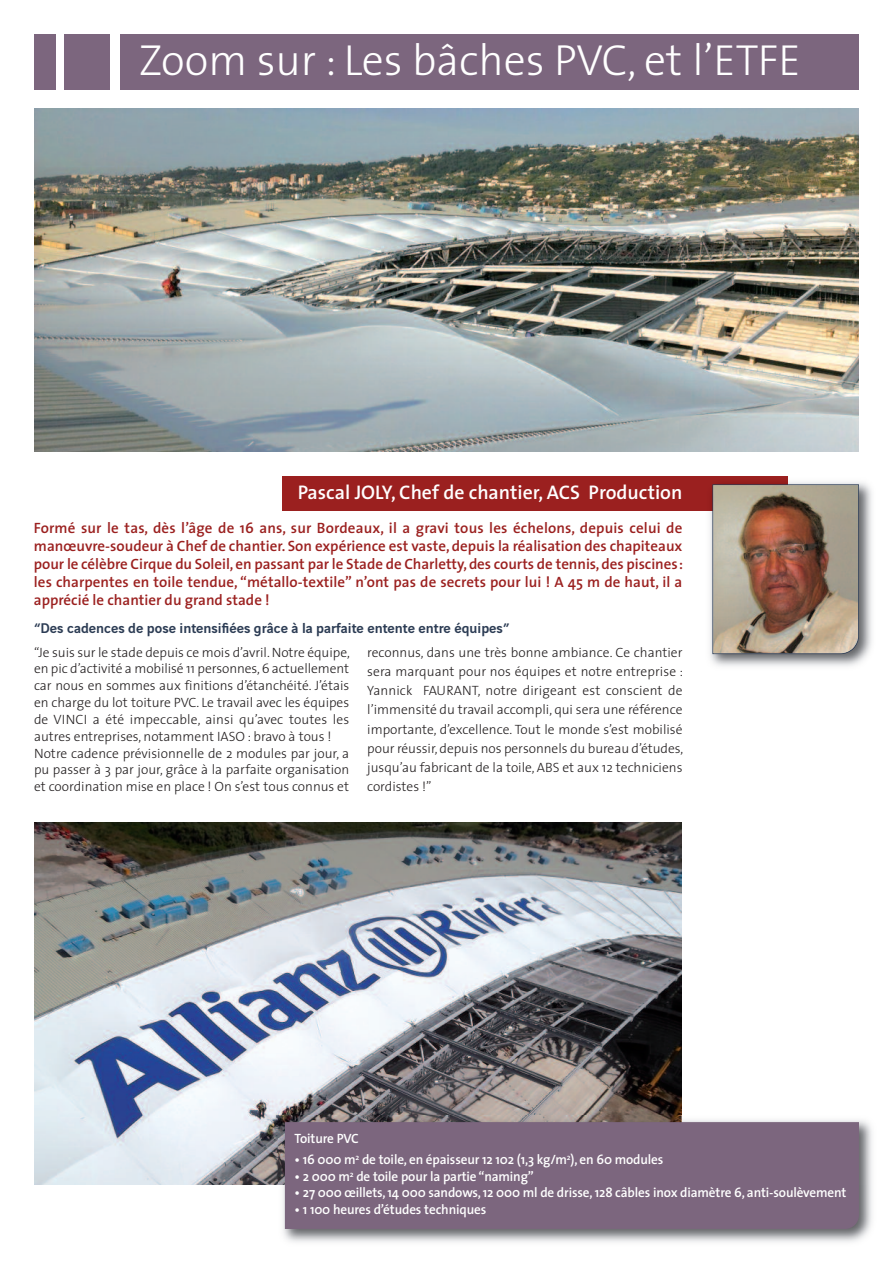
<style>
.page{position:relative;width:893px;height:1263px;background:#fff}
.page>*{position:absolute;margin:0;border:0;box-sizing:border-box;transform-origin:0 0}
.t1{font:300 43.8px "The Sans";color:#fff}
.t2{font:600 19.8px "The Sans";color:#fff}
.t3{font:600 15px/18px "The Sans";color:#9b201f;text-align:justify}
.t4{font:500 15px "Vinci Sans";color:#2c3c54}
.t5{font:300 13.5px/16.8px "The Sans";color:#231f20}
.t6{font:600 13.5px "The Sans";letter-spacing:-.01em;color:#fff}
</style>
<div class="page">
<div style="left:34px;top:34px;width:21px;height:55px;background:#7c667e"></div>
<div style="left:65px;top:34px;width:45px;height:55px;background:#7c667e"></div>
<div style="left:120px;top:34px;width:739px;height:55px;background:#7c667e"></div>
<img style="left:34px;top:109px;width:825px;height:343px">
<img style="left:34px;top:822px;width:647px;height:363px">
<img style="left:278px;top:1115px;width:594px;height:127px">
<div style="left:285px;top:1122px;width:574px;height:107px;background:#7c667e"></div>
<div style="left:282px;top:476px;width:505px;height:34px;background:#9b201f"></div>
<img style="left:706px;top:477px;width:166px;height:189px">
<img style="left:712px;top:484px;width:147px;height:170px">
<h1 class="t1" style="left:139px;top:43px;width:663px">Zoom sur : Les bâches PVC, et l’ETFE</h1>
<h2 class="t2" style="left:298px;top:484px;width:386px">Pascal JOLY, Chef de chantier, ACS Production</h2>
<p class="t3" style="left:34px;top:520px;width:651px">Formé sur le tas, dès l’âge de 16 ans, sur Bordeaux, il a gravi tous les échelons, depuis celui de manœuvre-soudeur à Chef de chantier. Son expérience est vaste, depuis la réalisation des chapiteaux pour le célèbre Cirque du Soleil, en passant par le Stade de Charletty,des courts de tennis,des piscines: les charpentes en toile tendue, “métallo-textile” n’ont pas de secrets pour lui ! A 45 m de haut, il a apprécié le chantier du grand stade !</p>
<p class="t4" style="left:34px;top:616px;width:477px">“Des cadences de pose intensifiées grâce à la parfaite entente entre équipes”</p>
<p class="t5" style="left:34px;top:645px;width:317px">“Je suis sur le stade depuis ce mois d’avril.Notre équipe, en pic d’activité a mobilisé 11 personnes,6 actuellement car nous en sommes aux finitions d’étanchéité. J’étais en charge du lot toiture PVC. Le travail avec les équipes de VINCI a été impeccable, ainsi qu’avec toutes les autres entreprises, notamment IASO : bravo à tous !<br>Notre cadence prévisionnelle de 2 modules par jour, a pu passer à 3 par jour, grâce à la parfaite organisation et coordination mise en place ! On s’est tous connus et</p>
<p class="t5" style="left:367px;top:644px;width:317px;line-height:19.2px;text-align:justify">reconnus, dans une très bonne ambiance. Ce chantier sera marquant pour nos équipes et notre entreprise :<br>Yannick FAURANT, notre dirigeant est conscient de l’immensité du travail accompli, qui sera une référence importante, d’excellence. Tout le monde s’est mobilisé pour réussir,depuis nos personnels du bureau d’études, jusqu’au fabricant de la toile, ABS et aux 12 techniciens cordistes !”</p>
<p class="t6" style="left:295px;top:1133px;width:66px">Toiture PVC</p>
<p class="t6" style="left:295px;top:1154px;width:370px">• 16 000 m<sup>2</sup> de toile, en épaisseur 12 102 (1,3 kg/m<sup>2</sup>), en 60 modules</p>
<p class="t6" style="left:295px;top:1171px;width:241px">• 2 000 m<sup>2</sup> de toile pour la partie “naming”</p>
<p class="t6" style="left:295px;top:1187px;width:553px">• 27 000 œillets, 14 000 sandows, 12 000 ml de drisse, 128 câbles inox diamètre 6, anti-soulèvement</p>
<p class="t6" style="left:295px;top:1204px;width:193px">• 1 100 heures d’études techniques</p>
</div>
